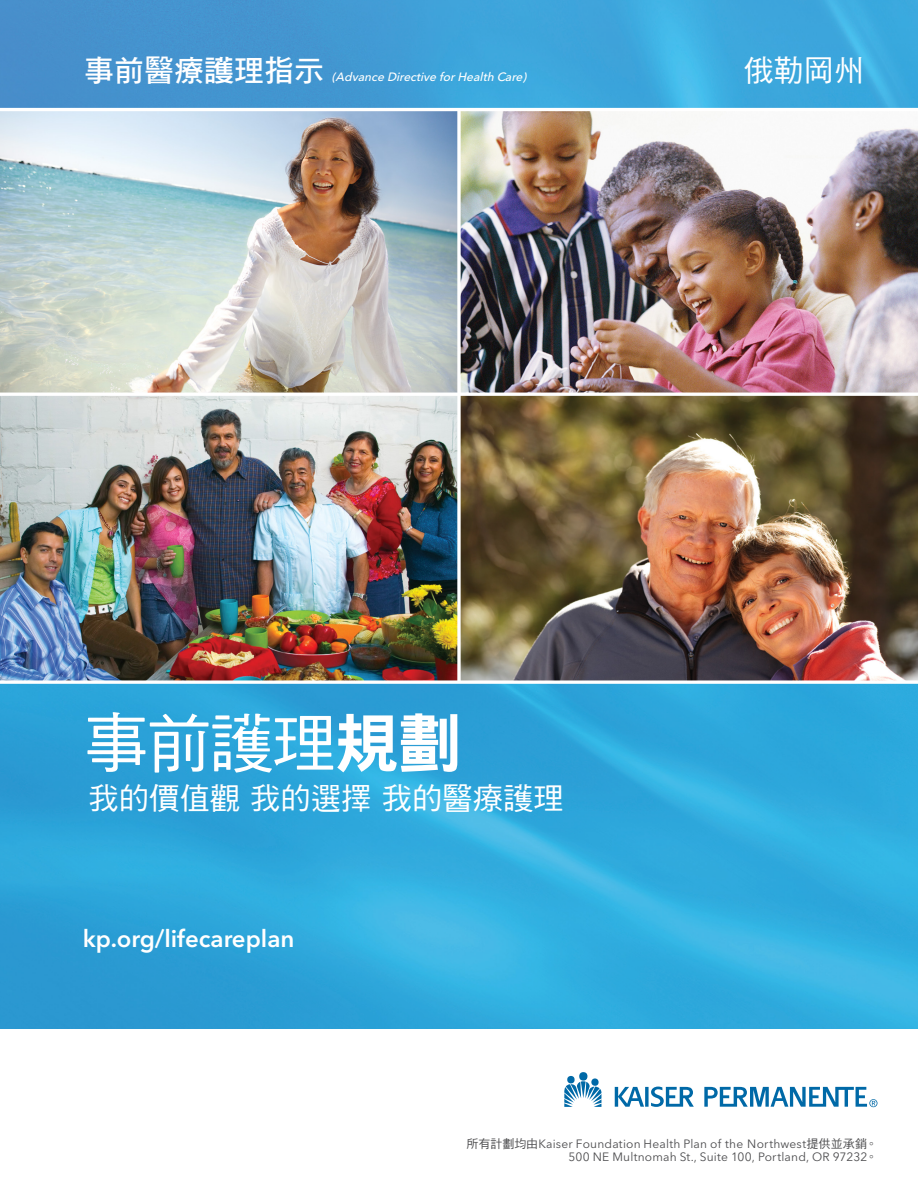
<style>
.page{position:relative;width:918px;height:1188px;background:#fff}
.page>*{position:absolute;margin:0;border:0;box-sizing:border-box;transform-origin:0 0}
.t1{font:64.5px "DF Hei Std W5";color:#fff}
.t2{font:30.3px "DF Hei Std W5";color:#fff}
.t3{font:30px "DF Hei Std W7";color:#fff}
.t4{font:30px "DF Hei Std W5";color:#fff}
.t5{font:600 24px "Avenir Next LT Pro";color:#fff}
.t6{font:12px/13.5px "Avenir Next LT Pro";letter-spacing:.015em;color:#4d4d4f;text-align:right}
.t7{font:italic 500 12px "Avenir Next LT Pro";color:#fff}
.s1{font-family:"DF Hei Std W9"}
.s2{font-family:"DF Hei Std W5"}
</style>
<div class="page">
<img style="left:0;top:0;width:918px;height:1028px">
<img style="left:0;top:111px;width:918px;height:282px">
<img style="left:0;top:396px;width:457px;height:284px">
<img style="left:461px;top:396px;width:457px;height:284px">
<svg style="left:564px;top:1076px;width:38px;height:31px"></svg>
<div style="left:579px;top:1072px;width:9px;height:9px;background:#0069a7;border-radius:50%"></div>
<svg style="left:645px;top:1087px;width:4px;height:20px"></svg>
<svg style="left:615px;top:1087px;width:29px;height:20px"></svg>
<svg style="left:651px;top:1087px;width:43px;height:20px"></svg>
<svg style="left:704px;top:1087px;width:173px;height:20px"></svg>
<hr style="left:0;top:393px;width:918px;height:3px;background:#fff">
<svg style="left:0;top:680px;width:918px;height:4px"></svg>
<hr style="left:0;top:108px;width:918px;height:3px;background:#fff">
<svg style="left:457px;top:111px;width:4px;height:572px"></svg>
<svg style="left:27px;top:0;width:1px;height:1029px"></svg>
<p class="t3" style="left:84px;top:54px;width:242px">事前醫療護理指示</p>
<p class="t7" style="left:332px;top:70px;width:199px">(Advance Directive forHealth Care)</p>
<p class="t4" style="left:744px;top:54px;width:122px">俄勒岡州</p>
<h1 class="t1" style="left:84px;top:708px;width:379px">事前護理<span class="s1">規劃</span></h1>
<h1 class="t2" style="left:88px;top:782px;width:477px">我的價值觀 我的選擇 我的醫療護理</h1>
<p class="t5" style="left:83px;top:924px;width:213px">kp.org/lifecareplan</p>
<p class="t6" style="left:467px;top:1137px;width:412px"><span class="s2">所有計劃均由</span>Kaiser Foundation Health Plan of the Northwest<span class="s2">提供並承銷。<br></span>500 NE Multnomah St., Suite 100, Portland, OR 97232<span class="s2">。</span></p>
</div>
